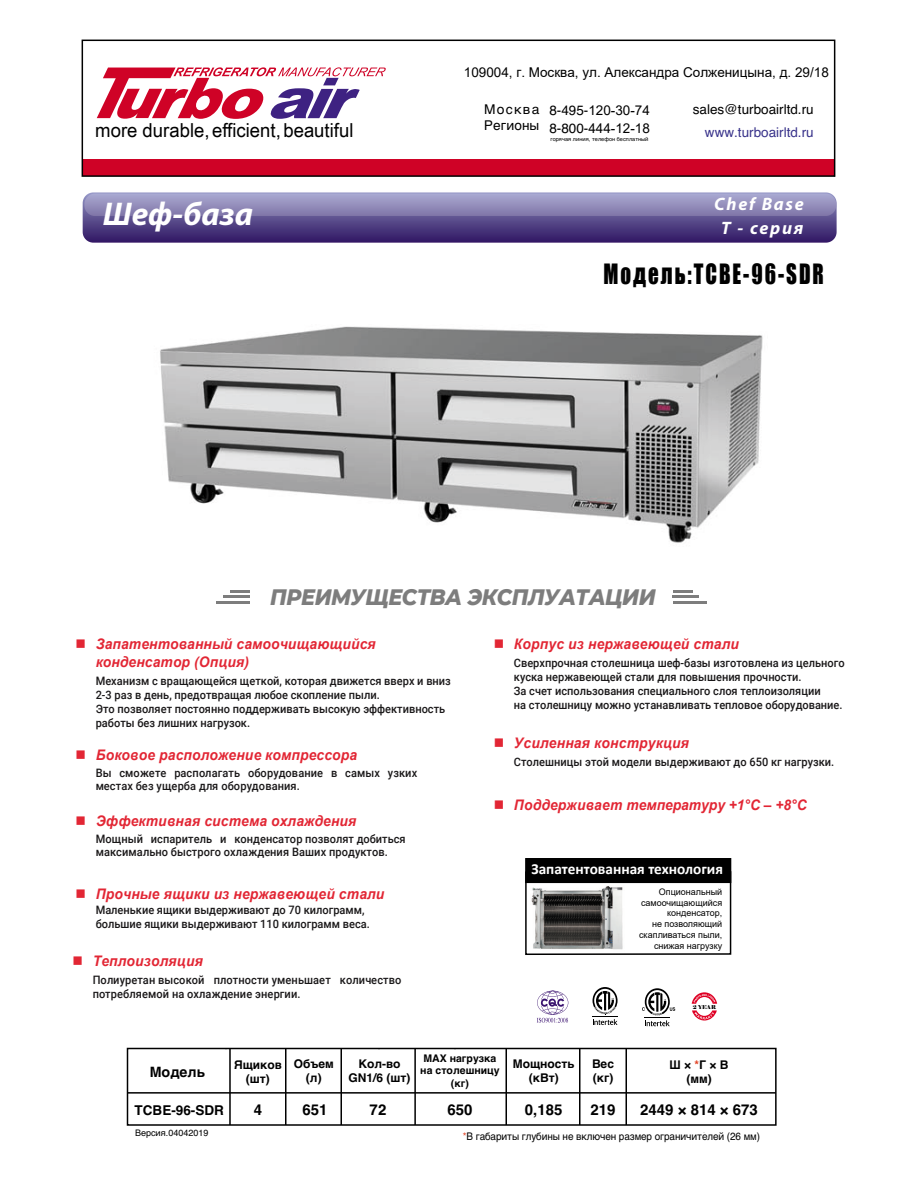
<style>
.page{position:relative;width:918px;height:1188px;background:#fff}
.page>*{position:absolute;margin:0;border:0;box-sizing:border-box;transform-origin:0 0}
.t1{font:italic 700 33px "Myriad Pro";color:#fff}
.t2{font:25.65px "Impact";letter-spacing:.095em;color:#000;scale:.81 1}
.t3{font:italic 800 22.8px "Montserrat";letter-spacing:-.025em;color:#7d7d7d;scale:.91 1}
.t4{font:19.35px "Arial Narrow";color:#000;scale:1.17 1}
.t5{font:italic 700 18px "Myriad Pro";letter-spacing:.095em;color:#fff}
.t6{font:700 15.3px "Calibri";color:#fff}
.t7{font:700 15px "Helvetica";color:#000}
.t8{font:italic 700 14.55px/17.4px "Arial";letter-spacing:.015em;color:#e22634;scale:.95 1}
.t9{font:700 14.25px "Helvetica";color:#000}
.t10{font:13.5px/17.9px "Arial";color:#000}
.t11{font:13.5px "Helvetica";color:#000}
.t12{font:13.5px "Helvetica";color:#38328a}
.t13{font:700 13.5px "Helvetica";color:#000}
.t14{font:700 12px/14.4px "Helvetica";color:#000;text-align:center}
.t15{font:500 11.55px/14px "Roboto";color:#1a1819;scale:.95 1}
.t16{font:10.5px "Helvetica";letter-spacing:-.005em;color:#000;scale:.94 1}
.t17{font:700 10.5px/12.6px "Helvetica";color:#000;text-align:center}
.t18{font:9px/10.8px "Arial";color:#000;text-align:right}
.t19{font:9px "Helvetica";color:#000}
.t20{font:5.55px "Helvetica";letter-spacing:.005em;color:#000}
.t21{font:5.25px "Elephant";color:#000}
.s1{font-family:"Helvetica"}
.s2{color:#e13f20}
</style>
<div class="page">
<svg style="left:82px;top:40px;width:753px;height:137px"></svg>
<svg style="left:97px;top:67px;width:289px;height:52px"></svg>
<hr style="left:230px;top:590px;width:19px;height:3px;background:#7d7d7d">
<hr style="left:223px;top:596px;width:26px;height:2px;background:#7d7d7d">
<hr style="left:216px;top:602px;width:33px;height:2px;background:#7d7d7d">
<hr style="left:673px;top:590px;width:19px;height:3px;background:#7d7d7d">
<hr style="left:673px;top:596px;width:26px;height:2px;background:#7d7d7d">
<hr style="left:673px;top:602px;width:33px;height:2px;background:#7d7d7d">
<svg style="left:642px;top:988px;width:33px;height:38px"></svg>
<svg style="left:593px;top:987px;width:25px;height:38px"></svg>
<svg style="left:537px;top:991px;width:31px;height:32px"></svg>
<div style="left:127px;top:1048px;width:650px;height:78px;border:2px solid #000"></div>
<hr style="left:128px;top:1092px;width:648px;height:2px;background:#000">
<hr style="left:229px;top:1048px;width:2px;height:77px;background:#000">
<hr style="left:285px;top:1048px;width:1px;height:77px;background:#000">
<hr style="left:340px;top:1048px;width:2px;height:77px;background:#000">
<hr style="left:506px;top:1048px;width:1px;height:77px;background:#000">
<hr style="left:414px;top:1048px;width:2px;height:77px;background:#000">
<hr style="left:579px;top:1048px;width:1px;height:77px;background:#000">
<hr style="left:626px;top:1048px;width:1px;height:77px;background:#000">
<svg style="left:692px;top:992px;width:25px;height:29px"></svg>
<svg style="left:83px;top:192px;width:754px;height:51px;background:#6f639b"></svg>
<img style="left:530px;top:883px;width:95px;height:67px">
<div style="left:525px;top:858px;width:206px;height:25px;background:#000"></div>
<div style="left:525px;top:871px;width:206px;height:84px;border:2px solid #000"></div>
<img style="left:160px;top:326px;width:603px;height:217px">
<h3 class="t4" style="left:95px;top:116px;width:222px">more durable,efficient,beautiful</h3>
<h1 class="t1" style="left:103px;top:192px;width:152px">Шеф-база</h1>
<p class="t10" style="left:464px;top:63px;width:367px">109004, г. Москва, ул. Александра Солженицына, д. 29/18</p>
<p class="t11" style="left:484px;top:99px;width:57px">Москва</p>
<p class="t11" style="left:693px;top:99px;width:122px">sales@turboairltd.ru</p>
<p class="t12" style="left:705px;top:122px;width:110px">www.turboairltd.ru</p>
<p class="t10" style="left:549px;top:102px;width:102px"><span class="s1">8-495-</span>120-30-74<br><span class="s1">8-800-</span>444-12-18</p>
<p class="t11" style="left:484px;top:115px;width:57px">Регионы</p>
<p class="t20" style="left:550px;top:134px;width:100px">горячая линия, телефон бесплатный</p>
<h3 class="t5" style="left:714px;top:192px;width:91px">Chef Base</h3>
<h3 class="t5" style="left:721px;top:216px;width:84px">T - серия</h3>
<h2 class="t2" style="left:604px;top:254px;width:274px">Модель:TCBE-96-SDR</h2>
<h3 class="t3" style="left:270px;top:581px;width:425px">ПРЕИМУЩЕСТВА ЭКСПЛУАТАЦИИ</h3>
<p class="t8" style="left:96px;top:636px;width:296px;text-indent:-20px">■ Запатентованный самоочищающийся конденсатор (Опция)</p>
<p class="t15" style="left:96px;top:673px;width:375px">Механизм с вращающейся щеткой, которая движется вверх и вниз 2-3 раз в день, предотвращая любое скопление пыли.<br>Это позволяет постоянно поддерживать высокую эффективность работы без лишних нагрузок.</p>
<p class="t8" style="left:76px;top:747px;width:298px">■ Боковое расположение компрессора</p>
<p class="t15" style="left:96px;top:765px;width:340px">Вы сможете располагать оборудование в самых узких местах без ущерба для оборудования.</p>
<p class="t8" style="left:76px;top:813px;width:297px">■ Эффективная система охлаждения</p>
<p class="t15" style="left:96px;top:831px;width:328px">Мощный испаритель и конденсатор позволят добиться максимально быстрого охлаждения Ваших продуктов.</p>
<p class="t8" style="left:76px;top:885px;width:327px">■ Прочные ящики из нержавеющей стали</p>
<p class="t15" style="left:96px;top:902px;width:290px">Маленькие ящики выдерживают до 70 килограмм, большие ящики выдерживают 110 килограмм веса.</p>
<p class="t8" style="left:73px;top:953px;width:139px">■ Теплоизоляция</p>
<p class="t15" style="left:93px;top:973px;width:326px">Полиуретан высокой плотности уменьшает количество потребляемой на охлаждение энергии.</p>
<p class="t8" style="left:494px;top:636px;width:260px">■ Корпус из нержавеющей стали</p>
<p class="t15" style="left:514px;top:656px;width:350px">Сверхпрочная столешница шеф-базы изготовлена из цельного куска нержавеющей стали для повышения прочности.<br>За счет использования специального слоя теплоизоляции<br>на столешницу можно устанавливать тепловое оборудование.</p>
<p class="t8" style="left:494px;top:735px;width:207px">■ Усиленная конструкция</p>
<p class="t15" style="left:514px;top:755px;width:339px">Столешницы этой модели выдерживают до 650 кг нагрузки.</p>
<p class="t8" style="left:494px;top:796px;width:331px">■ Поддерживает температуру +1°C – +8°C</p>
<h3 class="t6" style="left:531px;top:858px;width:193px">Запатентованная технология</h3>
<p class="t18" style="left:639px;top:886px;width:85px">Опциональный самоочищающийся конденсатор,<br>не позволяющий скапливаться пыли, снижая нагрузку</p>
<p class="t21" style="left:693px;top:1004px;width:25px">2 YEAR</p>
<p class="t17" style="left:420px;top:1052px;width:81px">MAX нагрузка на столешницу (кг)</p>
<p class="t7" style="left:447px;top:1097px;width:27px">650</p>
<p class="t7" style="left:525px;top:1097px;width:39px">0,185</p>
<p class="t7" style="left:590px;top:1097px;width:27px">219</p>
<p class="t7" style="left:640px;top:1097px;width:119px">2449 × 814 × 673</p>
<p class="t16" style="left:463px;top:1129px;width:318px"><span class="s2">*</span>В габариты глубины не включен размер ограничителей (26 мм)</p>
<p class="t9" style="left:150px;top:1060px;width:57px">Модель</p>
<p class="t14" style="left:234px;top:1057px;width:49px">Ящиков (шт)</p>
<p class="t14" style="left:294px;top:1056px;width:42px">Объем (л)</p>
<p class="t14" style="left:348px;top:1056px;width:64px">Кол-во<br>GN1/6 (шт)</p>
<p class="t14" style="left:513px;top:1056px;width:63px">Мощность (кВт)</p>
<p class="t14" style="left:592px;top:1056px;width:24px;text-align:left">Вес (кг)</p>
<p class="t14" style="left:670px;top:1057px;width:60px">Ш × <span class="s2">*</span>Г × В (мм)</p>
<p class="t13" style="left:135px;top:1099px;width:91px">TCBE-96-SDR</p>
<p class="t7" style="left:254px;top:1097px;width:10px">4</p>
<p class="t7" style="left:302px;top:1097px;width:27px">651</p>
<p class="t7" style="left:370px;top:1097px;width:18px">72</p>
<p class="t19" style="left:135px;top:1125px;width:75px">Версия.04042019</p>
</div>
